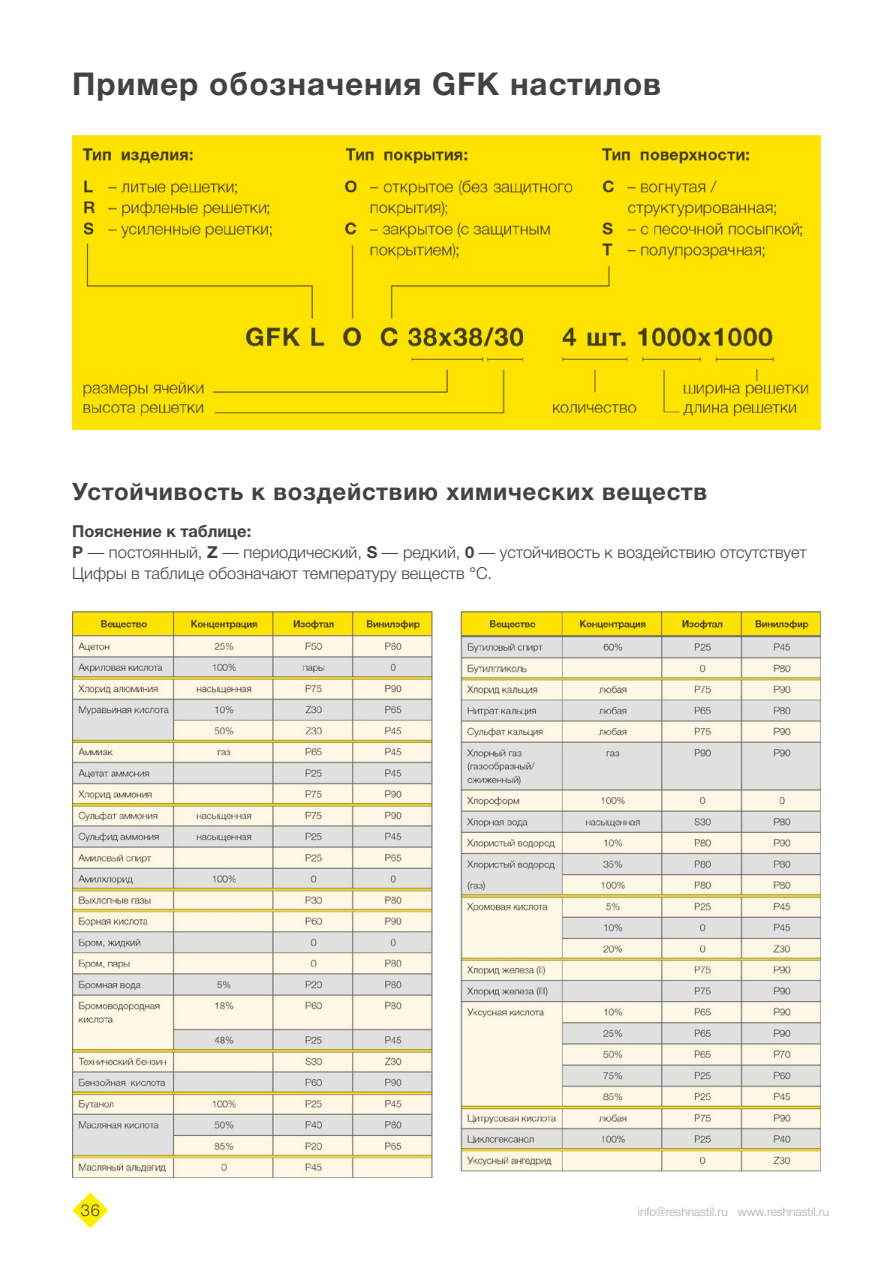
<style>
.page{position:relative;width:893px;height:1263px;background:#fff}
.page>*{position:absolute;margin:0;border:0;box-sizing:border-box;transform-origin:0 0}
.t1{font:700 31.5px "Helvetica Neue Cyr";letter-spacing:.03em;color:#424241}
.t2{font:700 24px "Helvetica Neue Cyr";letter-spacing:.03em;color:#424241}
.t3{font:300 16.5px/21px "Helvetica Neue Cyr";color:#424241}
.t4{font:300 12px "Helvetica Neue Cyr";color:#aaa}
.s1{font-weight:700}
</style>
<div class="page">
<svg style="left:72px;top:1192px;width:36px;height:36px"></svg>
<img style="left:72px;top:135px;width:749px;height:294px">
<img style="left:72px;top:611px;width:749px;height:567px">
<h1 class="t1" style="left:72px;top:66px;width:591px">Пример обозначения GFK настилов</h1>
<h2 class="t2" style="left:72px;top:478px;width:636px">Устойчивость к воздействию химических веществ</h2>
<p class="t3" style="left:72px;top:520px;width:736px"><span class="s1">Пояснение к таблице:<br>Р</span> — постоянный, <span class="s1">Z</span> — периодический, <span class="s1">S</span> — редкий, <span class="s1">0</span> — устойчивость к воздействию отсутствует<br>Цифры в таблице обозначают температуру веществ °С.</p>
<p class="t3" style="left:81px;top:1200px;width:21px">36</p>
<p class="t4" style="left:638px;top:1205px;width:193px">info@reshnastil.ru www.reshnastil.ru</p>
</div>
